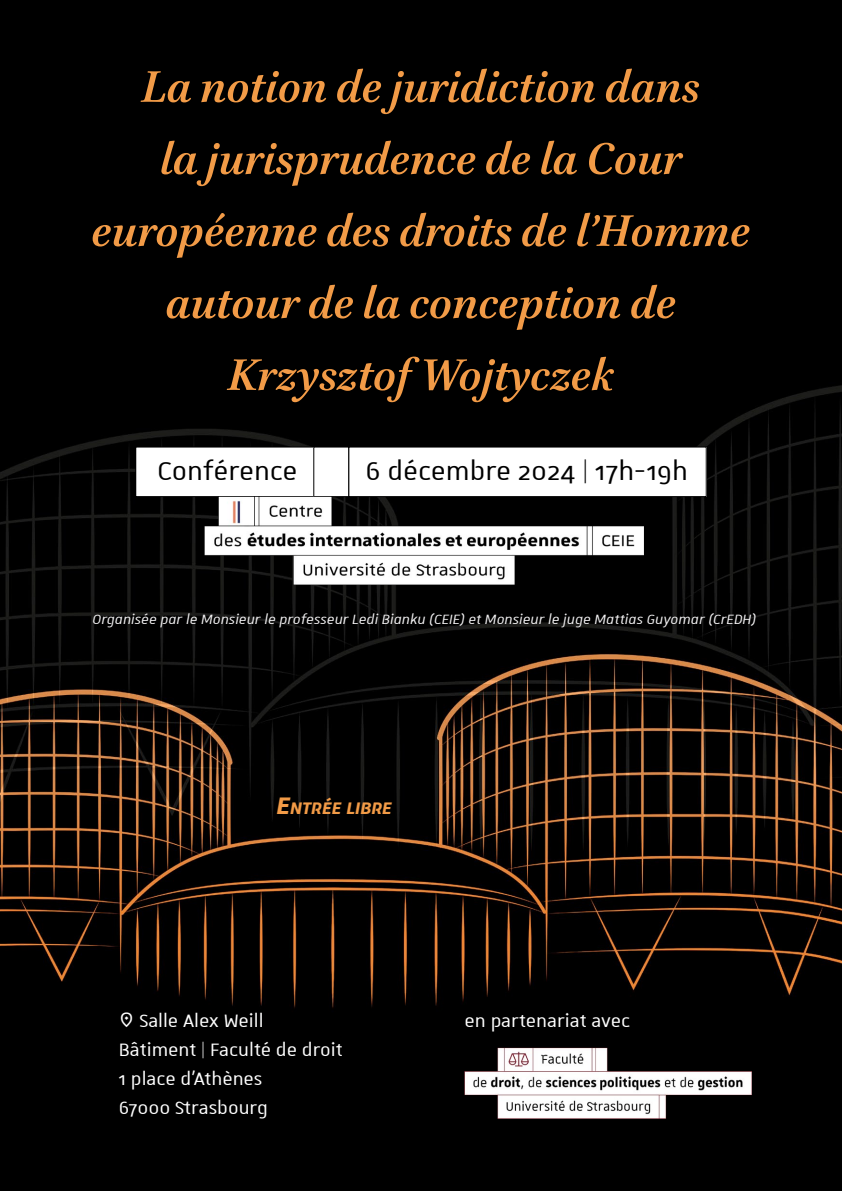
<style>
.page{position:relative;width:842px;height:1191px;background:#fff}
.page>*{position:absolute;margin:0;border:0;box-sizing:border-box;transform-origin:0 0}
.t1{font:italic 700 50px/72px "Brill";color:#f29b47;text-align:center}
.t2{font:34.6px "Unistra D";color:#000}
.t3{font:24px/28.8px "Unistra A";color:#fff}
.t4{font:italic 700 22.4px "Unistra A";color:#f29b47}
.t5{font:italic 18px "Unistra A";color:#f4f3f4}
.s1{font-size:32px}
</style>
<div class="page">
<img style="left:0;top:0;width:842px;height:1191px">
<img style="left:465px;top:1047px;width:287px;height:72px">
<div style="left:136px;top:447px;width:178px;height:49px;background:#fff"></div>
<div style="left:135px;top:446px;width:180px;height:51px;border:1px solid #000"></div>
<div style="left:314px;top:447px;width:35px;height:49px;background:#fff"></div>
<div style="left:349px;top:447px;width:357px;height:49px;background:#fff"></div>
<div style="left:348px;top:446px;width:359px;height:51px;border:1px solid #000"></div>
<img style="left:205px;top:496px;width:439px;height:88px">
<svg style="left:121px;top:1012px;width:11px;height:15px"></svg>
<p class="t1" style="left:91px;top:52px;width:661px">La notion de juridiction dans<br>la jurisprudence de la Cour européenne des droits de l’Homme autour de la conception de<br>Krzysztof Wojtyczek</p>
<p class="t2" style="left:157px;top:453px;width:142px">Conférence</p>
<p class="t2" style="left:365px;top:453px;width:324px">6 décembre 2024 | 17h-19h</p>
<p class="t5" style="left:92px;top:610px;width:665px">Organisée par le Monsieur le professeur Ledi Bianku (CEIE) et Monsieur le juge Mattias Guyomar (CrEDH)</p>
<p class="t4" style="left:276px;top:795px;width:117px"><span class="s1">E</span>ntrée libre</p>
<p class="t3" style="left:119px;top:1005px;width:225px;text-indent:20px">Salle Alex Weill<br>Bâtiment | Faculté de droit<br>1 place d'Athènes<br>67000 Strasbourg</p>
<p class="t3" style="left:465px;top:1005px;width:167px">en partenariat avec</p>
</div>
